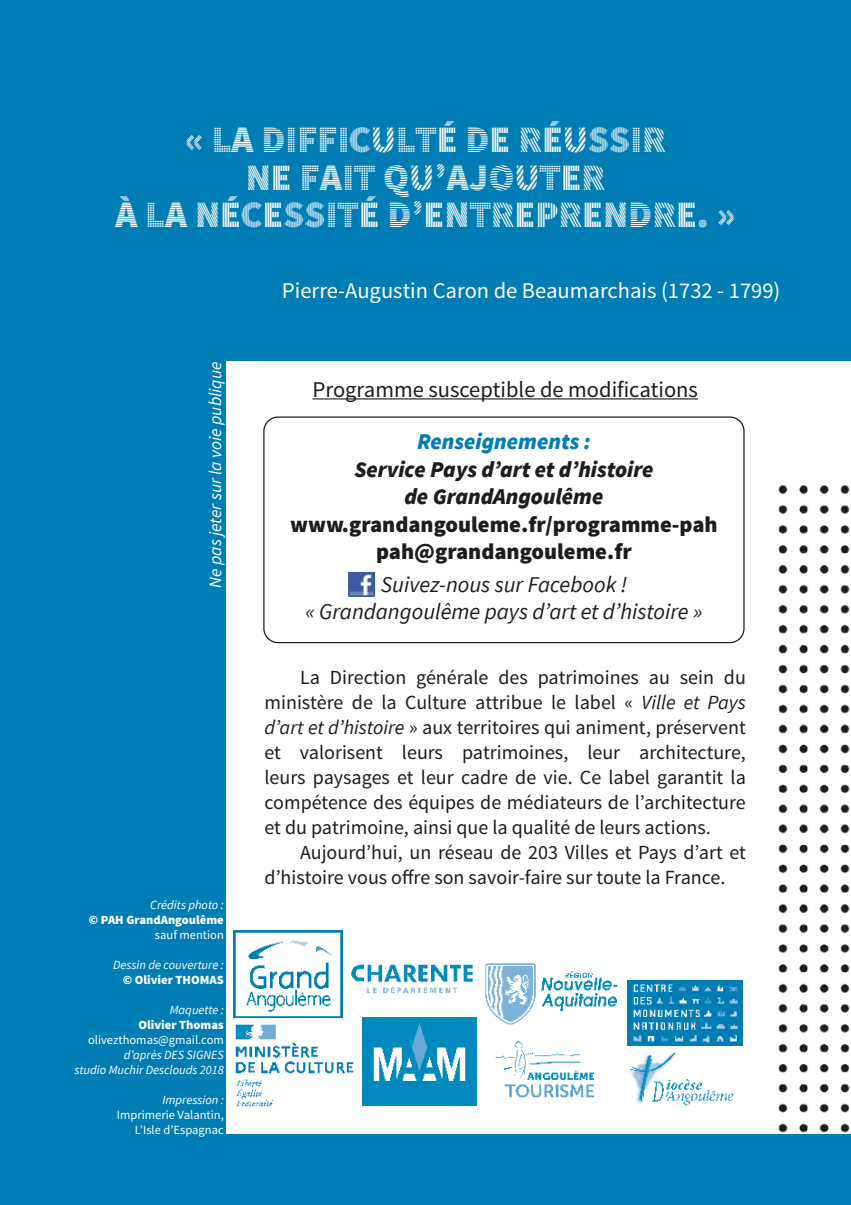
<style>
.page{position:relative;width:851px;height:1205px;background:#fff}
.page>*{position:absolute;margin:0;border:0;box-sizing:border-box;transform-origin:0 0}
.t1{font:37.5px "Source Sans Pro DISPLAY";color:#fff}
.t2{font:italic 22.5px "Source Sans Pro";color:#1d1d1b}
.t3{font:900 22.5px "Source Sans Pro";color:#1d1d1b}
.t4{font:22.5px "Source Sans Pro";color:#fff}
.t5{font:italic 900 22.5px "Source Sans Pro";color:#1d1d1b}
.t6{font:22.5px "Source Sans Pro";color:#1d1d1b}
.t7{font:italic 900 22.5px "Source Sans Pro";color:#007db5}
.t8{font:20px/25px "Source Sans Pro";color:#1d1d1b;text-align:justify}
.t9{font:italic 17.5px "Source Sans Pro";color:#fff}
.t10{font:italic 12.5px "Source Sans Pro";color:#fff}
.t11{font:12.5px "Source Sans Pro";color:#fff}
.t12{font:900 12.5px "Source Sans Pro";color:#fff}
.s1{font-style:italic}
</style>
<div class="page">
<div style="left:0;top:0;width:850px;height:1205px;background:#007db5"></div>
<div style="left:227px;top:361px;width:623px;height:773px;background:#fff"></div>
<img style="left:349px;top:572px;width:26px;height:24px">
<div style="left:263px;top:416px;width:481px;height:227px;border:1px solid #1d1d1b;border-radius:14px"></div>
<img style="left:778px;top:485px;width:72px;height:648px">
<img style="left:495px;top:1040px;width:99px;height:58px">
<img style="left:233px;top:930px;width:109px;height:88px">
<img style="left:336px;top:955px;width:137px;height:47px">
<img style="left:485px;top:963px;width:133px;height:62px">
<img style="left:235px;top:1024px;width:119px;height:83px">
<img style="left:627px;top:980px;width:115px;height:65px">
<img style="left:628px;top:1052px;width:106px;height:54px">
<img style="left:362px;top:1018px;width:114px;height:88px">
<hr style="left:312px;top:398px;width:385px;height:1px;background:#1d1d1b">
<p class="t1" style="left:185px;top:120px;width:482px">« LA DIFFICULTÉ DE RÉUSSIR</p>
<p class="t1" style="left:246px;top:158px;width:361px">NE FAIT QU’AJOUTER</p>
<p class="t1" style="left:115px;top:195px;width:621px">À LA NÉCESSITÉ D’ENTREPRENDRE. »</p>
<p class="t9" style="left:205px;top:588px;width:228px;rotate:-90deg">Ne pas jeter sur la voie publique</p>
<p class="t10" style="left:150px;top:897px;width:75px">Crédits photo :</p>
<p class="t12" style="left:89px;top:912px;width:136px">© PAH GrandAngoulême</p>
<p class="t11" style="left:155px;top:927px;width:70px">sauf mention</p>
<p class="t10" style="left:113px;top:957px;width:112px">Dessin de couverture :</p>
<p class="t12" style="left:123px;top:972px;width:103px">© Olivier THOMAS</p>
<p class="t10" style="left:170px;top:1002px;width:56px">Maquette :</p>
<p class="t12" style="left:138px;top:1017px;width:87px">Olivier Thomas</p>
<p class="t11" style="left:88px;top:1032px;width:137px">olivezthomas@gmail.com</p>
<p class="t10" style="left:124px;top:1047px;width:101px">d’après DES SIGNES</p>
<p class="t10" style="left:75px;top:1062px;width:151px">studio Muchir Desclouds 2018</p>
<p class="t10" style="left:162px;top:1092px;width:63px">Impression :</p>
<p class="t11" style="left:117px;top:1107px;width:108px">Imprimerie Valantin,</p>
<p class="t11" style="left:135px;top:1122px;width:90px">L’Isle d’Espagnac</p>
<p class="t4" style="left:282px;top:276px;width:500px">Pierre-Augustin Caron de Beaumarchais (1732 - 1799)</p>
<p class="t6" style="left:312px;top:375px;width:387px">Programme susceptible de modifications</p>
<p class="t7" style="left:417px;top:427px;width:175px">Renseignements :</p>
<p class="t5" style="left:354px;top:455px;width:301px">Service Pays d’art et d’histoire</p>
<p class="t5" style="left:404px;top:482px;width:200px">de GrandAngoulême</p>
<p class="t3" style="left:290px;top:510px;width:429px">www.grandangouleme.fr/programme-pah</p>
<p class="t3" style="left:376px;top:537px;width:257px">pah@grandangouleme.fr</p>
<p class="t2" style="left:381px;top:570px;width:248px">Suivez-nous sur Facebook !</p>
<p class="t2" style="left:305px;top:598px;width:398px">« Grandangoulême pays d’art et d’histoire »</p>
<p class="t8" style="left:264px;top:665px;width:483px;text-indent:35px">La Direction générale des patrimoines au sein du ministère de la Culture attribue le label « <span class="s1">Ville et Pays d’art et d’histoire</span> » aux territoires qui animent, préservent et valorisent leurs patrimoines, leur architecture, leurs paysages et leur cadre de vie. Ce label garantit la compétence des équipes de médiateurs de l’architecture et du patrimoine, ainsi que la qualité de leurs actions.</p>
<p class="t8" style="left:264px;top:840px;width:483px;text-indent:35px">Aujourd’hui, un réseau de 203 Villes et Pays d’art et d’histoire vous offre son savoir-faire sur toute la France.</p>
</div>
